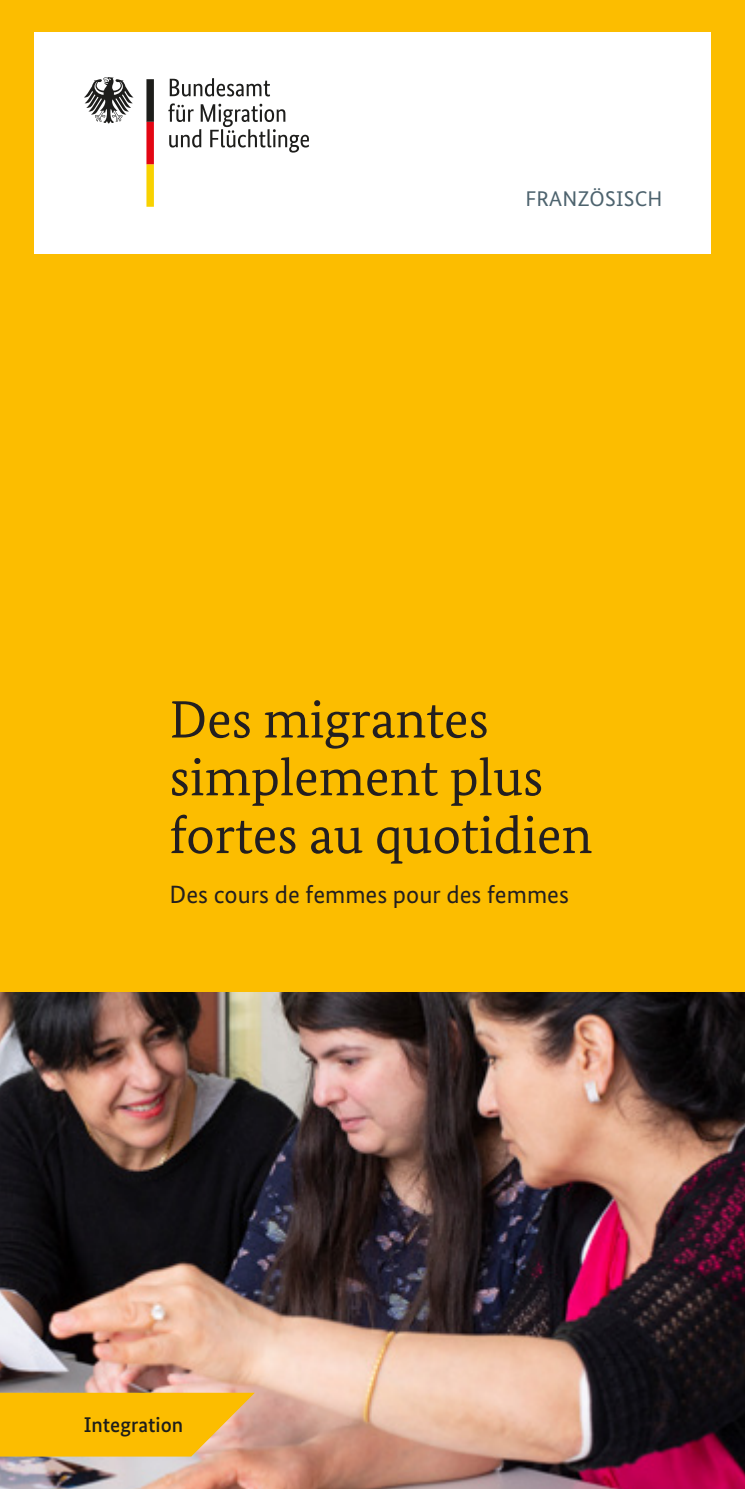
<style>
.page{position:relative;width:745px;height:1489px;background:#fff}
.page>*{position:absolute;margin:0;border:0;box-sizing:border-box;transform-origin:0 0}
.t1{font:52.5px/57.8px "Bundes Serif";color:#231f20}
.t2{font:25px "Bundes Sans";color:#231f20}
.t3{font:21.25px "Bundes Sans";letter-spacing:.01em;color:#4d636e}
.t4{font:500 21.25px "Bundes Sans";color:#1d1d1b}
</style>
<div class="page">
<div style="left:0;top:0;width:744px;height:992px;background:#fcbd00"></div>
<div style="left:35px;top:32px;width:674px;height:221px;background:#fff"></div>
<svg style="left:168px;top:78px;width:141px;height:75px"></svg>
<svg style="left:84px;top:77px;width:49px;height:46px"></svg>
<svg style="left:146px;top:79px;width:8px;height:128px"></svg>
<img style="left:0;top:992px;width:744px;height:496px">
<svg style="left:0;top:1392px;width:255px;height:64px;background:#f7ba15"></svg>
<p class="t3" style="left:525px;top:186px;width:138px">FRANZÖSISCH</p>
<h1 class="t1" style="left:169px;top:690px;width:424px">Des migrantes simplement plus fortes au quotidien</h1>
<p class="t2" style="left:169px;top:879px;width:400px">Des cours de femmes pour des femmes</p>
<p class="t4" style="left:84px;top:1411px;width:101px">Integration</p>
</div>
